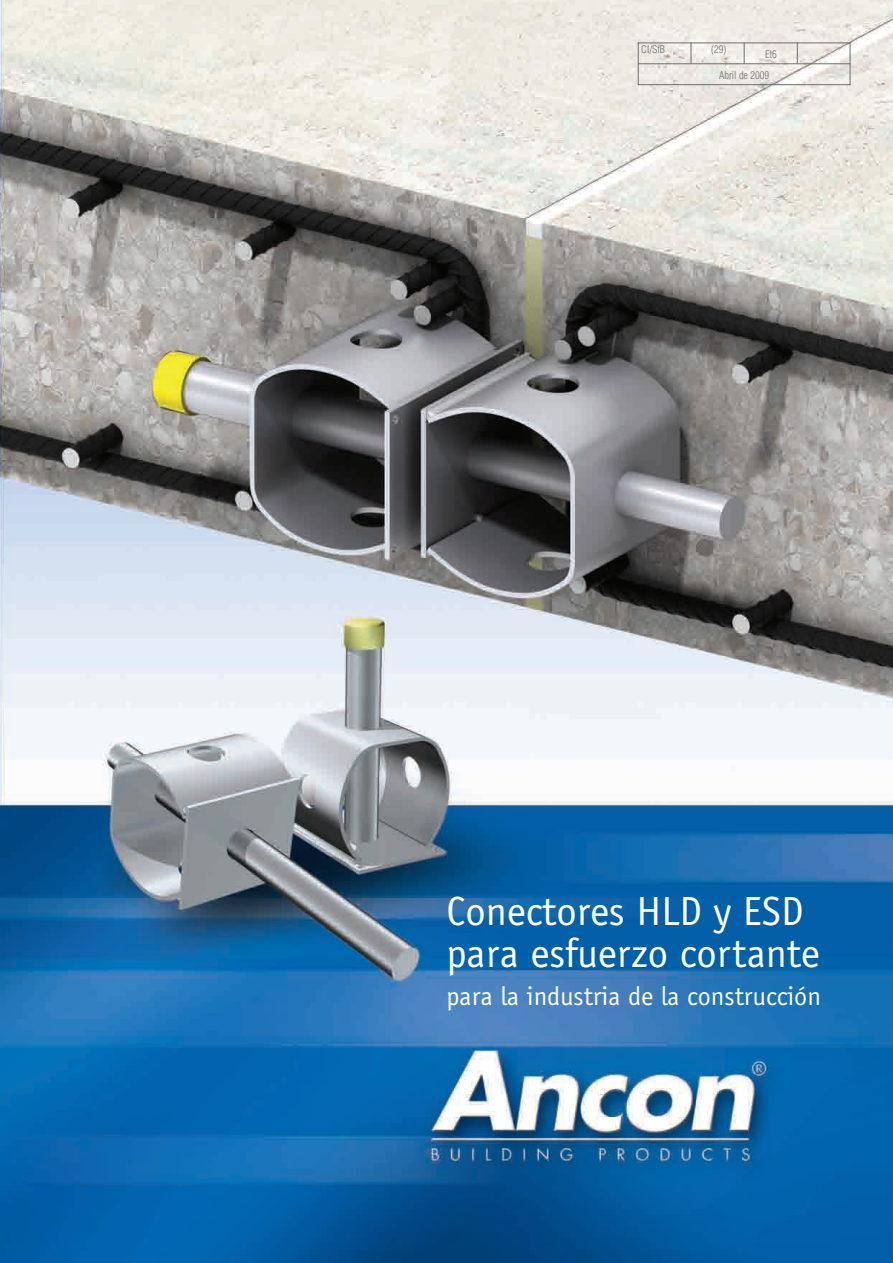
<style>
.page{position:relative;width:893px;height:1263px;background:#fff}
.page>*{position:absolute;margin:0;border:0;box-sizing:border-box;transform-origin:0 0}
.t1{font:42px/42px "Officina Sans";color:#fff}
.t2{font:27px "Officina Sans";color:#fff}
.t3{font:300 condensed 10.5px/21px "Helvetica";color:#6c6d70}
</style>
<div class="page">
<img style="left:0;top:0;width:893px;height:1263px">
<div style="left:638px;top:43px;width:212px;height:42px;border:1px solid #6c6d70"></div>
<hr style="left:638px;top:63px;width:212px;height:1px;background:#6c6d70">
<svg style="left:691px;top:43px;width:1px;height:21px"></svg>
<svg style="left:744px;top:43px;width:1px;height:21px"></svg>
<svg style="left:797px;top:43px;width:1px;height:21px"></svg>
<p class="t3" style="left:641px;top:40px;width:25px">CI/SfB</p>
<p class="t3" style="left:711px;top:40px;width:17px">(29)</p>
<p class="t3" style="left:719px;top:44px;width:59px;text-indent:46px">Et6<br>Abril de 2009</p>
<p class="t1" style="left:446px;top:893px;width:375px">Conectores HLD y ESD para esfuerzo cortante</p>
<p class="t2" style="left:446px;top:985px;width:376px">para la industria de la construcción</p>
</div>
